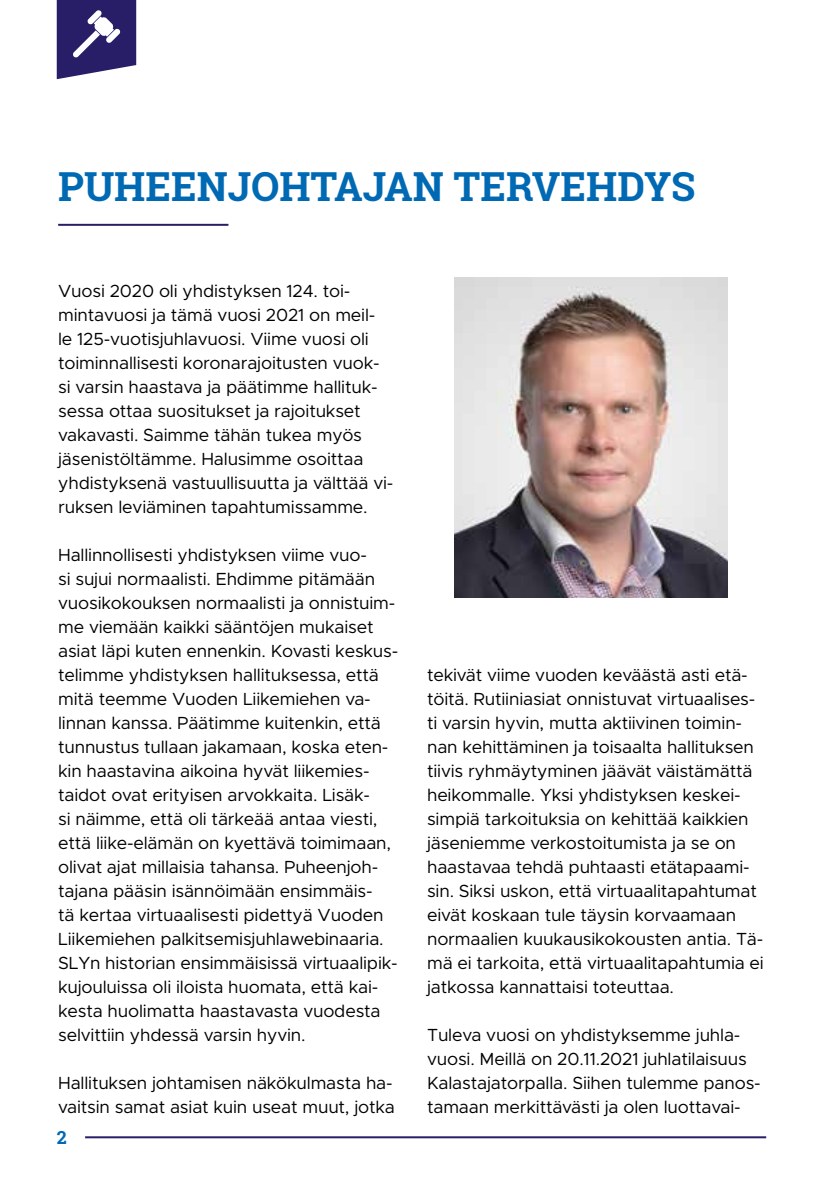
<style>
.page{position:relative;width:840px;height:1191px;background:#fff}
.page>*{position:absolute;margin:0;border:0;box-sizing:border-box;transform-origin:0 0}
.Otsikko{font:700 40px "Roboto Slab";color:#0069b4}
.t1{font:700 18px "Roboto Slab";color:#0069b4}
.Leipis{font:17.6px/24px "Metropolis";letter-spacing:-.01em;color:#000}
</style>
<div class="page">
<hr style="left:85px;top:1136px;width:680px;height:2px;background:#281d67">
<hr style="left:58px;top:224px;width:170px;height:2px;background:#281d67">
<img style="left:454px;top:278px;width:273px;height:320px">
<svg style="left:57px;top:0;width:79px;height:79px"></svg>
<p class="Otsikko" style="left:58px;top:159px;width:638px">PUHEENJOHTAJAN TERVEHDYS</p>
<p class="Leipis" style="left:58px;top:279px;width:336px">Vuosi 2020 oli yhdistyksen 124. toi&shy;mintavuosi ja tämä vuosi 2021 on meil&shy;le 125-vuotisjuhlavuosi. Viime vuosi oli toiminnallisesti koronarajoitusten vuok&shy;si varsin haastava ja päätimme hallituk&shy;sessa ottaa suositukset ja rajoitukset vakavasti. Saimme tähän tukea myös jäsenistöltämme. Halusimme osoittaa yhdistyksenä vastuullisuutta ja välttää vi&shy;ruksen leviäminen tapahtumissamme.</p>
<p class="Leipis" style="left:58px;top:543px;width:341px">Hallinnollisesti yhdistyksen viime vuo-<br>si sujui normaalisti. Ehdimme pitämään vuosikokouksen normaalisti ja onnistuim&shy;me viemään kaikki sääntöjen mukaiset asiat läpi kuten ennenkin. Kovasti keskus&shy;telimme yhdistyksen hallituksessa, että mitä teemme Vuoden Liikemiehen va&shy;linnan kanssa. Päätimme kuitenkin, että tunnustus tullaan jakamaan, koska eten&shy;kin haastavina aikoina hyvät liikemies&shy;taidot ovat erityisen arvokkaita. Lisäk-<br>si näimme, että oli tärkeää antaa viesti, että liike-elämän on kyettävä toimimaan, olivat ajat millaisia tahansa. Puheenjoh&shy;tajana pääsin isännöimään ensimmäis-<br>tä kertaa virtuaalisesti pidettyä Vuoden Liikemiehen palkitsemisjuhlawebinaaria.<br>SLYn historian ensimmäisissä virtuaalipik&shy;kujouluissa oli iloista huomata, että kai&shy;kesta huolimatta haastavasta vuodesta selvittiin yhdessä varsin hyvin.</p>
<p class="Leipis" style="left:58px;top:1071px;width:338px">Hallituksen johtamisen näkökulmasta ha&shy;vaitsin samat asiat kuin useat muut, jotka</p>
<p class="t1" style="left:57px;top:1125px;width:11px">2</p>
<p class="Leipis" style="left:427px;top:663px;width:338px">tekivät viime vuoden keväästä asti etä&shy;töitä. Rutiiniasiat onnistuvat virtuaalises&shy;ti varsin hyvin, mutta aktiivinen toimin&shy;nan kehittäminen ja toisaalta hallituksen tiivis ryhmäytyminen jäävät väistämättä heikommalle. Yksi yhdistyksen keskei&shy;simpiä tarkoituksia on kehittää kaikkien jäseniemme verkostoitumista ja se on haastavaa tehdä puhtaasti etätapaami&shy;sin. Siksi uskon, että virtuaalitapahtumat eivät koskaan tule täysin korvaamaan normaalien kuukausikokousten antia. Tä&shy;mä ei tarkoita, että virtuaalitapahtumia ei jatkossa kannattaisi toteuttaa.</p>
<p class="Leipis" style="left:427px;top:1023px;width:335px">Tuleva vuosi on yhdistyksemme juhla&shy;vuosi. Meillä on 20.11.2021 juhlatilaisuus Kalastajatorpalla. Siihen tulemme panos&shy;tamaan merkittävästi ja olen luottavai-</p>
</div>
